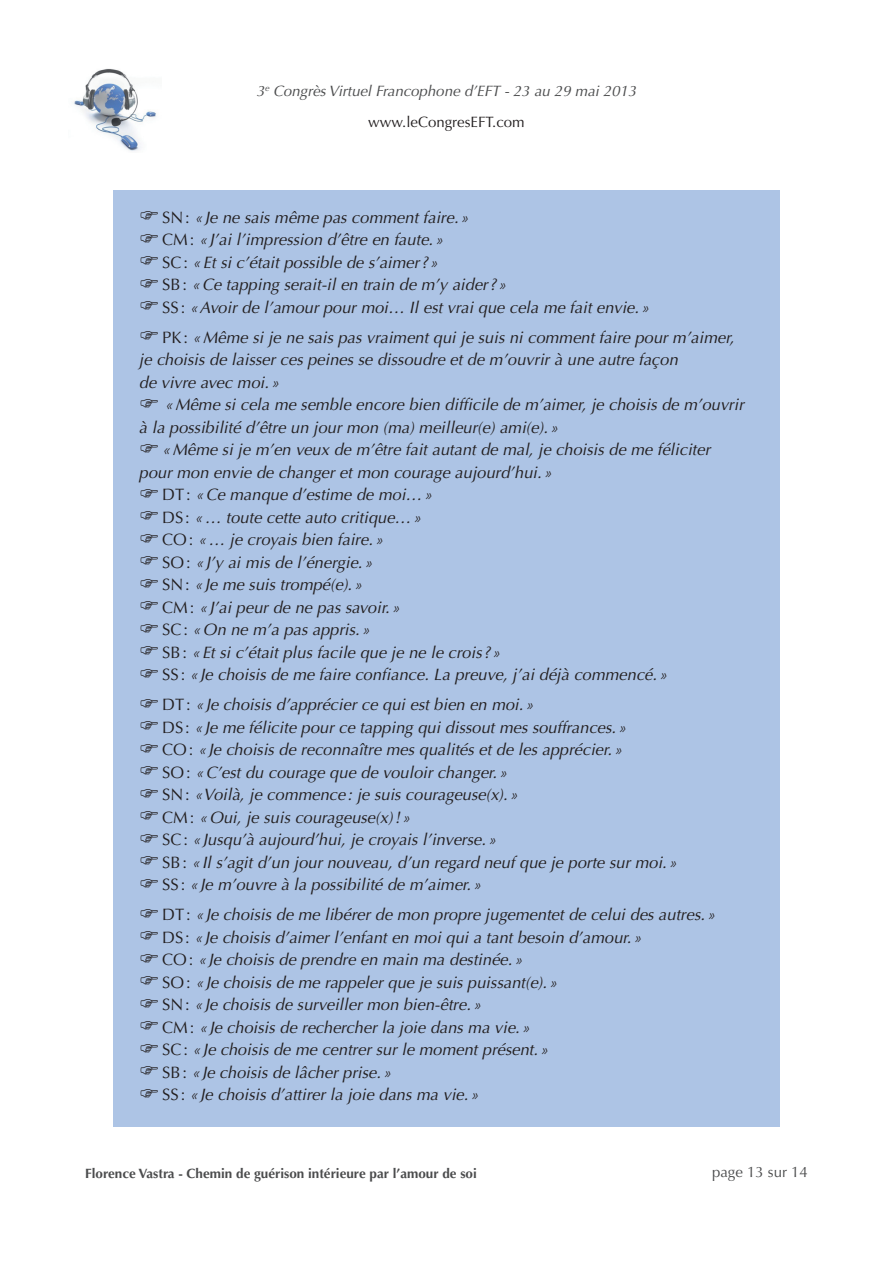
<style>
.page{position:relative;width:893px;height:1263px;background:#fff}
.page>*{position:absolute;margin:0;border:0;box-sizing:border-box;transform-origin:0 0}
.t1{font:italic 16.5px/22.5px "Optima";color:#231f20}
.t2{font:italic 15px/31.5px "Optima";color:#4b4c4d;text-align:center}
.t3{font:15px "Optima";color:#4b4c4d}
.t4{font:700 13.5px "Optima";color:#4b4c4d}
.s1{font-style:normal;color:#231f20}
.s2{font-style:normal}
</style>
<div class="page">
<div style="left:113px;top:190px;width:667px;height:937px;background:#adc4e5"></div>
<img style="left:73px;top:69px;width:83px;height:82px">
<p class="t2" style="left:256px;top:75px;width:382px">3<sup>e</sup> Congrès Virtuel Francophone d’EFT - 23 au 29 mai 2013 <span class="s1">www.leCongresEFT.com</span></p>
<p class="t1" style="left:162px;top:206px;width:489px"><span class="s2">SN:</span> « Je ne sais même pas comment faire. »<br><span class="s2">CM:</span> «J’ai l’impression d’être en faute. »<br><span class="s2">SC:</span> «Et si c’était possible de s’aimer?»<br><span class="s2">SB:</span> «Ce tapping serait-il en train de m’y aider?»<br><span class="s2">SS :</span> «Avoir de l’amour pour moi… Il est vrai que cela me fait envie. »</p>
<p class="t1" style="left:139px;top:326px;width:597px;text-indent:23px"><span class="s2">PK:</span> «Même si je ne sais pas vraiment qui je suis ni comment faire pour m’aimer, je choisis de laisser ces peines se dissoudre et de m’ouvrir à une autre façon<br>de vivre avec moi.»</p>
<p class="t1" style="left:165px;top:393px;width:581px">«Même si cela me semble encore bien difficile de m’aimer, je choisis de m’ouvrir</p>
<p class="t1" style="left:139px;top:416px;width:421px">à la possibilité d’être un jour mon (ma) meilleur(e) ami(e). »</p>
<p class="t1" style="left:162px;top:438px;width:550px">«Même si je m’en veux de m’être fait autant de mal, je choisis de me féliciter</p>
<p class="t1" style="left:139px;top:461px;width:415px">pour mon envie de changer et mon courage aujourd’hui. »</p>
<p class="t1" style="left:162px;top:483px;width:272px"><span class="s2">DT:</span> «Ce manque d’estime de moi…»</p>
<p class="t1" style="left:162px;top:506px;width:261px"><span class="s2">DS :</span> «… toute cette auto critique…»</p>
<p class="t1" style="left:162px;top:528px;width:223px"><span class="s2">CO:</span> «… je croyais bien faire. »</p>
<p class="t1" style="left:162px;top:551px;width:212px"><span class="s2">SO:</span> « J’y ai mis de l’énergie. »</p>
<p class="t1" style="left:162px;top:573px;width:202px"><span class="s2">SN:</span> « Je me suis trompé(e). »</p>
<p class="t1" style="left:162px;top:596px;width:240px"><span class="s2">CM:</span> «J’ai peur de ne pas savoir.»</p>
<p class="t1" style="left:162px;top:618px;width:209px"><span class="s2">SC:</span> «On ne m’a pas appris. »</p>
<p class="t1" style="left:162px;top:641px;width:340px"><span class="s2">SB:</span> «Et si c’était plus facile que je ne le crois?»</p>
<p class="t1" style="left:162px;top:663px;width:507px"><span class="s2">SS :</span> « Je choisis de me faire confiance. La preuve, j’ai déjà commencé. »</p>
<p class="t1" style="left:162px;top:693px;width:516px"><span class="s2">DT:</span> «Je choisis d’apprécier ce qui est bien en moi. »<br><span class="s2">DS :</span> « Je me félicite pour ce tapping qui dissout mes souffrances. »<br><span class="s2">CO:</span> «Je choisis de reconnaître mes qualités et de les apprécier. »<br><span class="s2">SO:</span> «C’est du courage que de vouloir changer. »<br><span class="s2">SN:</span> «Voilà, je commence : je suis courageuse(x). »<br><span class="s2">CM:</span> «Oui, je suis courageuse(x)! »<br><span class="s2">SC:</span> «Jusqu’à aujourd’hui, je croyais l’inverse. »<br><span class="s2">SB:</span> «Il s’agit d’un jour nouveau, d’un regard neuf que je porte sur moi. » <span class="s2">SS :</span> « Je m’ouvre à la possibilité de m’aimer. »</p>
<p class="t1" style="left:162px;top:903px;width:555px"><span class="s2">DT:</span> «Je choisis de me libérer de mon propre jugementet de celui des autres. » <span class="s2">DS :</span> « Je choisis d’aimer l’enfant en moi qui a tant besoin d’amour. »<br><span class="s2">CO:</span> «Je choisis de prendre en main ma destinée.»<br><span class="s2">SO:</span> « Je choisis de me rappeler que je suis puissant(e). »<br><span class="s2">SN:</span> « Je choisis de surveiller mon bien-être.»<br><span class="s2">CM:</span> «Je choisis de rechercher la joie dans ma vie. »<br><span class="s2">SC:</span> «Je choisis de me centrer sur le moment présent. »<br><span class="s2">SB:</span> «Je choisis de lâcher prise. »<br><span class="s2">SS :</span> « Je choisis d’attirer la joie dans ma vie.»</p>
<p class="t4" style="left:85px;top:1165px;width:393px">Florence Vastra - Chemin de guérison intérieure par l’amour de soi</p>
<p class="t3" style="left:712px;top:1163px;width:97px">page 13 sur 14</p>
</div>
